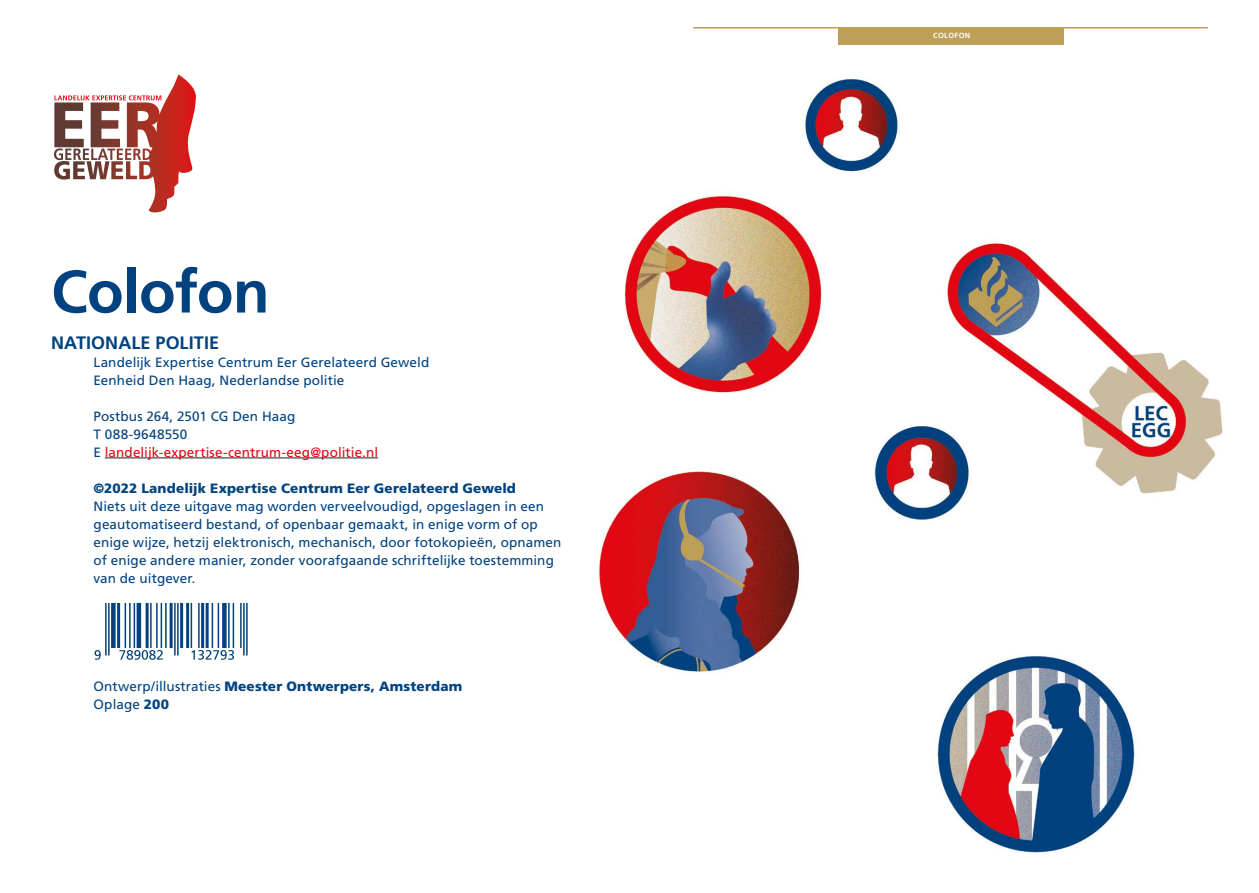
<style>
.page{position:relative;width:1259px;height:893px;background:#fff}
.page>*{position:absolute;margin:0;border:0;box-sizing:border-box;transform-origin:0 0}
.t1{font:700 60px "Frutiger";letter-spacing:-.01em;color:#00427f}
.t2{font:700 18px "Frutiger";letter-spacing:.005em;color:#00427f}
.t3{font:13.5px/18px "Frutiger";letter-spacing:.005em;color:#00427f}
.t4{font:900 13.5px/18px "Frutiger";letter-spacing:.01em;color:#00427f}
.t5{font:13.5px/18px "Frutiger";letter-spacing:.01em;color:#e30613}
.t6{font:700 7.5px "Frutiger";letter-spacing:.05em;color:#fff}
.s1{color:#00427f}
.s2{font-weight:400}
</style>
<div class="page">
<hr style="left:105px;top:458px;width:273px;height:1px;background:#1d1d1b">
<svg style="left:54px;top:74px;width:142px;height:139px"></svg>
<img style="left:595px;top:27px;width:628px;height:828px">
<hr style="left:105px;top:603px;width:2px;height:52px;background:#00427f">
<hr style="left:108px;top:603px;width:2px;height:52px;background:#00427f">
<div style="left:111px;top:603px;width:5px;height:45px;background:#00427f"></div>
<hr style="left:117px;top:603px;width:3px;height:45px;background:#00427f">
<hr style="left:125px;top:603px;width:1px;height:45px;background:#00427f">
<hr style="left:129px;top:603px;width:2px;height:45px;background:#00427f">
<hr style="left:134px;top:603px;width:1px;height:45px;background:#00427f">
<hr style="left:137px;top:603px;width:4px;height:45px;background:#00427f">
<hr style="left:146px;top:603px;width:3px;height:45px;background:#00427f">
<hr style="left:150px;top:603px;width:2px;height:45px;background:#00427f">
<hr style="left:156px;top:603px;width:2px;height:45px;background:#00427f">
<hr style="left:161px;top:603px;width:1px;height:45px;background:#00427f">
<hr style="left:165px;top:603px;width:2px;height:45px;background:#00427f">
<hr style="left:170px;top:603px;width:3px;height:45px;background:#00427f">
<hr style="left:174px;top:603px;width:2px;height:52px;background:#00427f">
<hr style="left:177px;top:603px;width:2px;height:52px;background:#00427f">
<hr style="left:180px;top:603px;width:3px;height:45px;background:#00427f">
<hr style="left:186px;top:603px;width:3px;height:45px;background:#00427f">
<hr style="left:191px;top:603px;width:1px;height:45px;background:#00427f">
<hr style="left:198px;top:603px;width:2px;height:45px;background:#00427f">
<hr style="left:201px;top:603px;width:3px;height:45px;background:#00427f">
<hr style="left:206px;top:603px;width:3px;height:45px;background:#00427f">
<hr style="left:212px;top:603px;width:1px;height:45px;background:#00427f">
<hr style="left:218px;top:603px;width:1px;height:45px;background:#00427f">
<div style="left:222px;top:603px;width:5px;height:45px;background:#00427f"></div>
<hr style="left:228px;top:603px;width:2px;height:45px;background:#00427f">
<hr style="left:233px;top:603px;width:1px;height:45px;background:#00427f">
<hr style="left:240px;top:603px;width:2px;height:45px;background:#00427f">
<hr style="left:243px;top:603px;width:2px;height:52px;background:#00427f">
<hr style="left:246px;top:603px;width:2px;height:52px;background:#00427f">
<svg style="left:95px;top:650px;width:6px;height:10px"></svg>
<svg style="left:119px;top:650px;width:44px;height:10px"></svg>
<svg style="left:191px;top:650px;width:43px;height:10px"></svg>
<h1 class="t1" style="left:51px;top:256px;width:220px">Colofon</h1>
<h2 class="t2" style="left:51px;top:332px;width:170px">NATIONALE POLITIE</h2>
<p class="t3" style="left:94px;top:353px;width:337px">Landelijk Expertise Centrum Eer Gerelateerd Geweld<br>Eenheid Den Haag, Nederlandse politie</p>
<p class="t5" style="left:94px;top:407px;width:286px"><span class="s1">Postbus 264, 2501 CG Den Haag<br>T 088-9648550<br>E</span> landelijk-expertise-centrum-eeg@politie.nl</p>
<p class="t4" style="left:94px;top:479px;width:424px">©2022 Landelijk Expertise Centrum Eer Gerelateerd Geweld</p>
<p class="t3" style="left:94px;top:497px;width:469px">Niets uit deze uitgave mag worden verveelvoudigd, opgeslagen in een geautomatiseerd bestand, of openbaar gemaakt, in enige vorm of op enige wijze, hetzij elektronisch, mechanisch, door fotokopieën, opnamen of enige andere manier, zonder voorafgaande schriftelijke toestemming van de uitgever.</p>
<p class="t4" style="left:94px;top:677px;width:370px"><span class="s2">Ontwerp/illustraties</span> Meester Ontwerpers, Amsterdam<br><span class="s2">Oplage</span> 200</p>
<p class="t6" style="left:933px;top:31px;width:39px">COLOFON</p>
</div>
